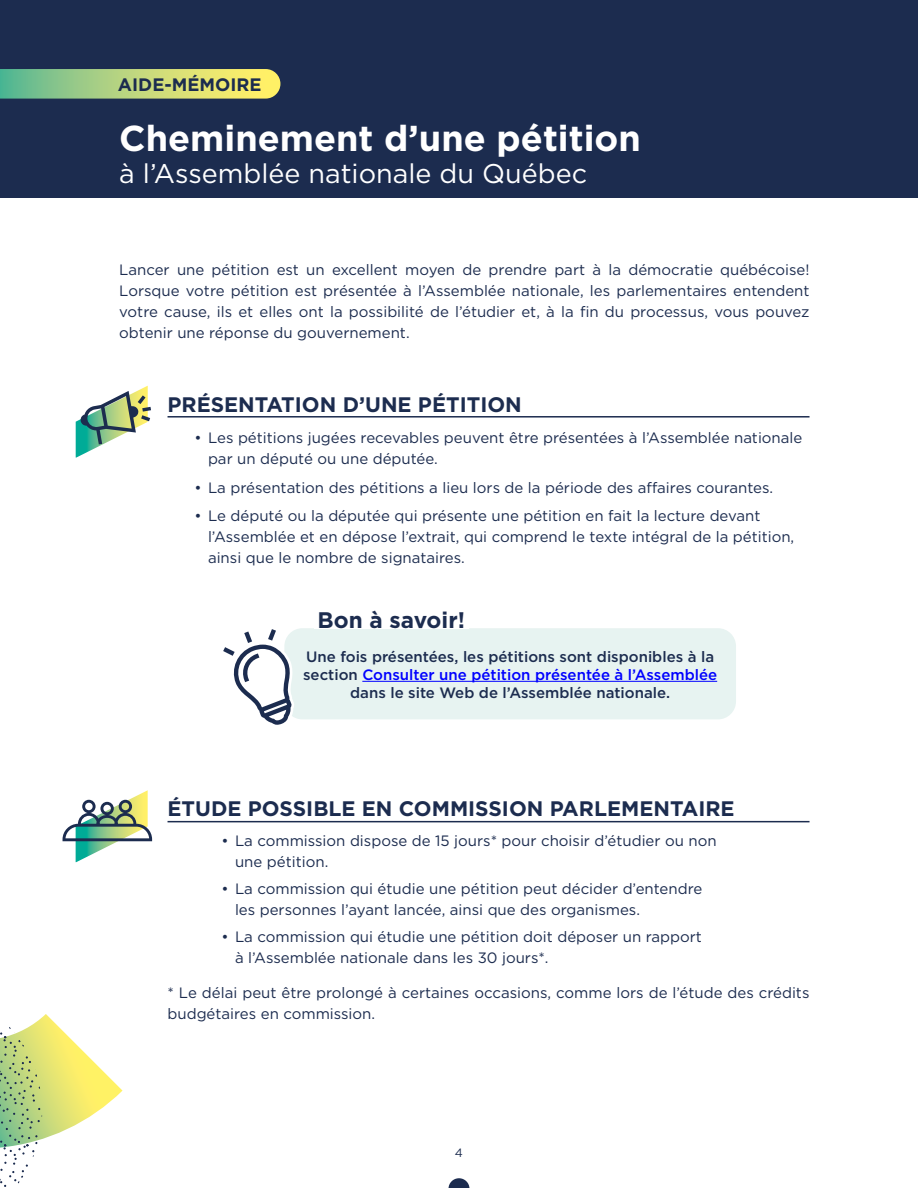
<style>
.page{position:relative;width:918px;height:1188px;background:#fff}
.page>*{position:absolute;margin:0;border:0;box-sizing:border-box;transform-origin:0 0}
.t1{font:700 36px "Gotham";color:#fff}
.t2{font:27px "Gotham";color:#fff}
.P___PUCES_NIV_1{font:700 22.5px "Gotham";color:#1c2c4f}
.t3{font:700 21px "Gotham";color:#1c2c4f}
.t4{font:700 18px "Gotham";color:#1c2c4f}
.t5{font:15px/21px "Gotham";color:#1c2c4f}
.P___PUCES_NIV_1-2{font:500 15px/18px "Gotham";color:#1c2c4f;text-align:center}
.t6{font:12px "Gotham";color:#1c2c4f}
.s1{color:#00f}
</style>
<div class="page">
<div style="left:0;top:0;width:918px;height:198px;background:#1c2c4f"></div>
<svg style="left:0;top:69px;width:280px;height:30px;background:#b6d27c"></svg>
<svg style="left:0;top:1014px;width:123px;height:173px"></svg>
<svg style="left:448px;top:1178px;width:22px;height:10px"></svg>
<hr style="left:168px;top:416px;width:642px;height:2px;background:#1c2c4f">
<div style="left:284px;top:628px;width:452px;height:91px;background:#e7f3f1;border-radius:18px"></div>
<hr style="left:362px;top:681px;width:355px;height:1px;background:#00f">
<hr style="left:168px;top:821px;width:642px;height:1px;background:#1c2c4f">
<svg style="left:76px;top:386px;width:75px;height:72px"></svg>
<svg style="left:223px;top:629px;width:72px;height:96px"></svg>
<svg style="left:63px;top:790px;width:89px;height:72px"></svg>
<p class="t4" style="left:118px;top:72px;width:145px">AIDE-MÉMOIRE</p>
<h2 class="t1" style="left:119px;top:114px;width:523px">Cheminement d’une pétition</h2>
<h2 class="t2" style="left:119px;top:156px;width:469px">à l’Assemblée nationale du Québec</h2>
<p class="t5" style="left:119px;top:259px;width:692px;text-align:justify">Lancer une pétition est un excellent moyen de prendre part à la démocratie québécoise!<br>Lorsque votre pétition est présentée à l’Assemblée nationale, les parlementaires entendent votre cause, ils et elles ont la possibilité de l’étudier et, à la fin du processus, vous pouvez obtenir une réponse du gouvernement.</p>
<h3 class="t3" style="left:168px;top:390px;width:356px">PRÉSENTATION D’UNE PÉTITION</h3>
<p class="t5" style="left:208px;top:427px;width:596px;text-indent:-14px">• Les pétitions jugées recevables peuvent être présentées à l’Assemblée nationale par un député ou une députée.</p>
<p class="t5" style="left:195px;top:476px;width:580px">• La présentation des pétitions a lieu lors de la période des affaires courantes.</p>
<p class="t5" style="left:208px;top:505px;width:588px;text-indent:-14px">• Le député ou la députée qui présente une pétition en fait la lecture devant l’Assemblée et en dépose l’extrait, qui comprend le texte intégral de la pétition, ainsi que le nombre de signataires.</p>
<p class="P___PUCES_NIV_1" style="left:318px;top:606px;width:149px">Bon à savoir!</p>
<p class="P___PUCES_NIV_1-2" style="left:303px;top:647px;width:416px">Une fois présentées, les pétitions sont disponibles à la section <span class="s1">Consulter une pétition présentée à l’Assemblée </span>dans le site Web de l’Assemblée nationale.</p>
<h3 class="t3" style="left:168px;top:795px;width:569px">ÉTUDE POSSIBLE EN COMMISSION PARLEMENTAIRE</h3>
<p class="t5" style="left:235px;top:830px;width:483px;text-indent:-14px">• La commission dispose de 15 jours* pour choisir d’étudier ou non une pétition.</p>
<p class="t5" style="left:235px;top:878px;width:469px;text-indent:-14px">• La commission qui étudie une pétition peut décider d’entendre les personnes l’ayant lancée, ainsi que des organismes.</p>
<p class="t5" style="left:235px;top:926px;width:468px;text-indent:-14px">• La commission qui étudie une pétition doit déposer un rapport à l’Assemblée nationale dans les 30 jours*.</p>
<p class="t5" style="left:168px;top:982px;width:643px">* Le délai peut être prolongé à certaines occasions, comme lors de l’étude des crédits budgétaires en commission.</p>
<p class="t6" style="left:455px;top:1145px;width:10px">4</p>
</div>
